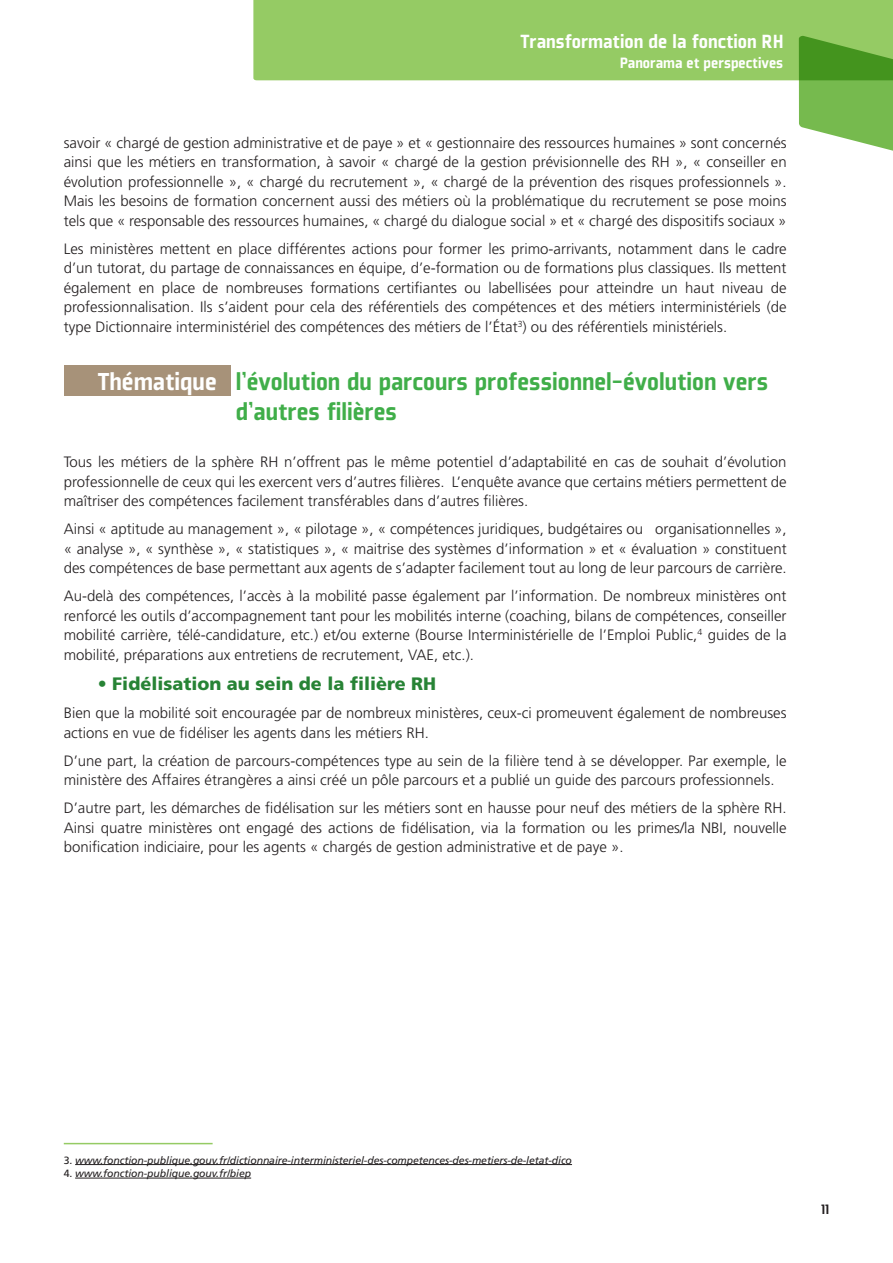
<style>
.page{position:relative;width:893px;height:1263px;background:#fff}
.page>*{position:absolute;margin:0;border:0;box-sizing:border-box;transform-origin:0 0}
.t1{font:900 27px/30px "Plexes";color:#40ae49}
.t2{font:900 21px "Plexes";color:#fff}
.t3{font:900 18px "Frutiger";color:#278335}
.t4{font:900 16.5px "Plexes";color:#fff}
.t5{font:300 15px/19.5px "Frutiger";color:#231f20;text-align:justify}
.t6{font:900 15px "Plexes";color:#231f20}
.t7{font:italic 10.5px "Frutiger";letter-spacing:-.01em;color:#231f20}
.s1{color:#fff}
.s2{font-style:normal}
</style>
<div class="page">
<div style="left:253px;top:0;width:640px;height:80px;background:#95cb64"></div>
<svg style="left:799px;top:35px;width:94px;height:116px;background:#79b855"></svg>
<div style="left:64px;top:365px;width:167px;height:30px;background:#a79279"></div>
<hr style="left:75px;top:1164px;width:497px;height:1px;background:#231f20">
<hr style="left:75px;top:1178px;width:176px;height:1px;background:#231f20">
<hr style="left:64px;top:1143px;width:149px;height:1px;background:#95cb64">
<h2 class="t2" style="left:520px;top:31px;width:264px">Transformation de la fonction RH</h2>
<p class="t4" style="left:620px;top:54px;width:165px">Panorama et perspectives</p>
<p class="t5" style="left:64px;top:133px;width:724px">savoir « chargé de gestion administrative et de paye » et « gestionnaire des ressources humaines » sont concernés ainsi que les métiers en transformation, à savoir « chargé de la gestion prévisionnelle des RH », « conseiller en évolution professionnelle », « chargé du recrutement », « chargé de la prévention des risques professionnels ».<br>Mais les besoins de formation concernent aussi des métiers où la problématique du recrutement se pose moins tels que « responsable des ressources humaines, « chargé du dialogue social » et « chargé des dispositifs sociaux »</p>
<p class="t5" style="left:64px;top:239px;width:724px">Les ministères mettent en place différentes actions pour former les primo-arrivants, notamment dans le cadre d’un tutorat, du partage de connaissances en équipe, d’e-formation ou de formations plus classiques. Ils mettent également en place de nombreuses formations certifiantes ou labellisées pour atteindre un haut niveau de professionnalisation. Ils s’aident pour cela des référentiels des compétences et des métiers interministériels (de type Dictionnaire interministériel des compétences des métiers de l’État<sup>3</sup>) ou des référentiels ministériels.</p>
<h1 class="t1" style="left:236px;top:366px;width:534px;text-indent:-138px"><span class="s1">Thématique</span> : l’évolution du parcours professionnel-évolution vers d’autres filières</h1>
<p class="t5" style="left:64px;top:452px;width:724px">Tous les métiers de la sphère RH n’offrent pas le même potentiel d’adaptabilité en cas de souhait d’évolution professionnelle de ceux qui les exercent vers d’autres filières. L’enquête avance que certains métiers permettent de maîtriser des compétences facilement transférables dans d’autres filières.</p>
<p class="t5" style="left:64px;top:519px;width:724px">Ainsi « aptitude au management », « pilotage », « compétences juridiques, budgétaires ou organisationnelles », « analyse », « synthèse », « statistiques », « maitrise des systèmes d’information » et « évaluation » constituent des compétences de base permettant aux agents de s’adapter facilement tout au long de leur parcours de carrière.</p>
<p class="t5" style="left:64px;top:586px;width:724px">Au-delà des compétences, l’accès à la mobilité passe également par l’information. De nombreux ministères ont renforcé les outils d’accompagnement tant pour les mobilités interne (coaching, bilans de compétences, conseiller mobilité carrière, télé-candidature, etc.) et/ou externe (Bourse Interministérielle de l’Emploi Public,<sup>4</sup> guides de la mobilité, préparations aux entretiens de recrutement, VAE, etc.).</p>
<p class="t3" style="left:98px;top:673px;width:340px">• Fidélisation au sein de la filière RH</p>
<p class="t5" style="left:64px;top:703px;width:724px">Bien que la mobilité soit encouragée par de nombreux ministères, ceux-ci promeuvent également de nombreuses actions en vue de fidéliser les agents dans les métiers RH.</p>
<p class="t5" style="left:64px;top:750px;width:724px">D’une part, la création de parcours-compétences type au sein de la filière tend à se développer. Par exemple, le ministère des Affaires étrangères a ainsi créé un pôle parcours et a publié un guide des parcours professionnels.</p>
<p class="t5" style="left:64px;top:798px;width:724px">D’autre part, les démarches de fidélisation sur les métiers sont en hausse pour neuf des métiers de la sphère RH.<br>Ainsi quatre ministères ont engagé des actions de fidélisation, via la formation ou les primes/la NBI, nouvelle bonification indiciaire, pour les agents « chargés de gestion administrative et de paye ».</p>
<p class="t7" style="left:64px;top:1154px;width:510px"><span class="s2">3.</span> www.fonction-publique.gouv.fr/dictionnaire-interministeriel-des-competences-des-metiers-de-letat-dico</p>
<p class="t7" style="left:64px;top:1167px;width:189px"><span class="s2">4.</span> www.fonction-publique.gouv.fr/biep</p>
<p class="t6" style="left:821px;top:1201px;width:9px">11</p>
</div>
